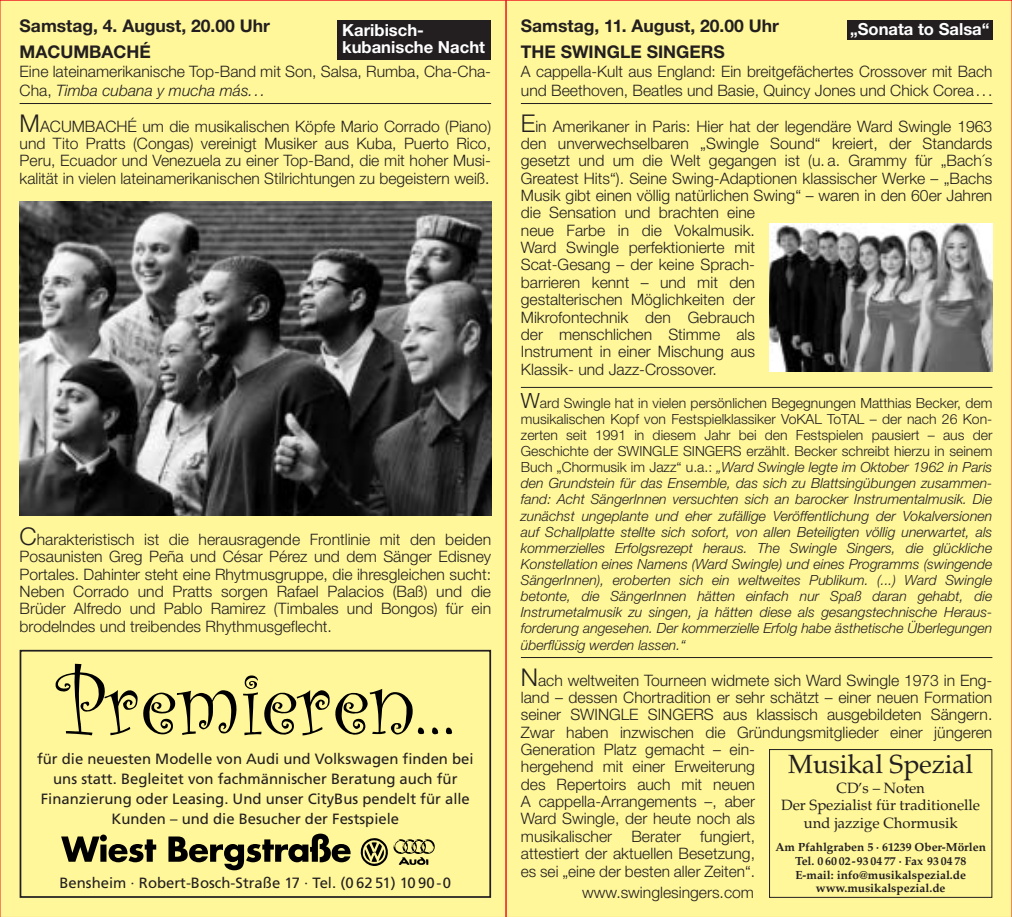
<style>
.page{position:relative;width:1012px;height:917px;background:#fff}
.page>*{position:absolute;margin:0;border:0;box-sizing:border-box;transform-origin:0 0}
.t1{font:26.25px "Palatino";color:#231f20}
.t2{font:700 17.5px/26.1px "Helvetica Neue";color:#231f20}
.t3{font:700 16.62px/17.3px "Helvetica Neue";color:#fff}
.t4{font:300 15.75px/17.3px "Helvetica Neue";color:#231f20}
.t5{font:14.88px/19.8px "Frutiger";color:#231f20;text-align:center}
.t6{font:14.88px/17.3px "Palatino";color:#231f20;text-align:center}
.t7{font:italic 300 14px/16.1px "Helvetica Neue";color:#231f20;text-align:justify}
.t8{font:700 11.9px/13.7px "Palatino";color:#231f20;text-align:center}
.s1{font-style:italic}
.s2{font-size:24.5px}
.s3{font-style:normal;font-size:21px}
.s4{font-style:normal}
</style>
<div class="page">
<div style="left:506px;top:0;width:505px;height:917px;background:#fff79a"></div>
<hr style="left:521px;top:103px;width:471px;height:1px;background:#231f20">
<div style="left:847px;top:20px;width:145px;height:20px;background:#231f20"></div>
<div style="left:769px;top:749px;width:223px;height:149px;border:1px solid #231f20"></div>
<hr style="left:521px;top:387px;width:471px;height:1px;background:#231f20">
<hr style="left:521px;top:657px;width:471px;height:1px;background:#231f20">
<img style="left:769px;top:223px;width:223px;height:149px">
<div style="left:0;top:0;width:506px;height:917px;background:#fff79a"></div>
<hr style="left:20px;top:103px;width:471px;height:1px;background:#231f20">
<img style="left:20px;top:202px;width:471px;height:314px">
<div style="left:20px;top:650px;width:471px;height:248px;border:2px solid #231f20"></div>
<svg style="left:61px;top:835px;width:95px;height:27px"></svg>
<svg style="left:168px;top:834px;width:182px;height:36px"></svg>
<svg style="left:360px;top:838px;width:75px;height:28px"></svg>
<svg style="left:55px;top:664px;width:369px;height:72px"></svg>
<svg style="left:446px;top:727px;width:6px;height:8px"></svg>
<svg style="left:432px;top:727px;width:6px;height:8px"></svg>
<div style="left:337px;top:20px;width:154px;height:40px;background:#231f20"></div>
<p class="t2" style="left:20px;top:15px;width:252px">Samstag, 4. August, 20.00 Uhr<br>MACUMBACHÉ</p>
<p class="t4" style="left:20px;top:64px;width:473px;line-height:18.6px">Eine lateinamerikanische Top-Band mit Son, Salsa, Rumba, Cha-Cha-<br>Cha, <span class="s1">Timba cubana y mucha más...</span></p>
<p class="t4" style="left:20px;top:119px;width:473px;text-align:justify"><span class="s2">M</span>ACUMBACHÉ um die musikalischen Köpfe Mario Corrado (Piano) und Tito Pratts (Congas) vereinigt Musiker aus Kuba, Puerto Rico, Peru, Ecuador und Venezuela zu einer Top-Band, die mit hoher Musi&shy;kalität in vielen lateinamerikanischen Stilrichtungen zu begeistern weiß.</p>
<p class="t3" style="left:342px;top:23px;width:144px">Karibisch&shy;kubanische Nacht</p>
<p class="t4" style="left:20px;top:532px;width:473px;text-align:justify"><span class="s2">C</span>harakteristisch ist die herausragende Frontlinie mit den beiden Posaunisten Greg Peña und César Pérez und dem Sänger Edisney Portales. Dahinter steht eine Rhytmusgruppe, die ihresgleichen sucht:<br>Neben Corrado und Pratts sorgen Rafael Palacios (Baß) und die Brüder Alfredo und Pablo Ramirez (Timbales und Bongos) für ein brodelndes und treibendes Rhythmusgeflecht.</p>
<p class="t5" style="left:37px;top:751px;width:438px">für die neuesten Modelle von Audi und Volkswagen finden bei uns statt. Begleitet von fachmännischer Beratung auch für Finanzierung oder Leasing. Und unser CityBus pendelt für alle Kunden – und die Besucher der Festspiele</p>
<p class="t5" style="left:60px;top:875px;width:393px">Bensheim · Robert-Bosch-Straße 17 · Tel. (0 62 51) 10 90-0</p>
<p class="t2" style="left:521px;top:15px;width:259px">Samstag, 11. August, 20.00 Uhr<br>THE SWINGLE SINGERS</p>
<p class="t4" style="left:521px;top:64px;width:473px;line-height:18.6px">A cappella-Kult aus England: Ein breitgefächertes Crossover mit Bach und Beethoven, Beatles und Basie, Quincy Jones und Chick Corea...</p>
<p class="t3" style="left:850px;top:22px;width:141px">„Sonata to Salsa“</p>
<p class="t4" style="left:521px;top:119px;width:473px"><span class="s2">E</span>in Amerikaner in Paris: Hier hat der legendäre Ward Swingle 1963 den unverwechselbaren „Swingle Sound“ kreiert, der Standards gesetzt und um die Welt gegangen ist (u. a. Grammy für „Bach´s Greatest Hits“). Seine Swing-Adaptionen klassischer Werke – „Bachs Musik gibt einen völlig natürlichen Swing“ – waren in den 60er Jahren die Sensation und brachten eine<br>neue Farbe in die Vokalmusik.<br>Ward Swingle perfektionierte mit<br>Scat-Gesang – der keine Sprach-<br>barrieren kennt – und mit den<br>gestalterischen Möglichkeiten der<br>Mikrofontechnik den Gebrauch<br>der menschlichen Stimme als<br>Instrument in einer Mischung aus<br>Klassik- und Jazz-Crossover.</p>
<p class="t7" style="left:521px;top:396px;width:473px"><span class="s3">W</span><span class="s4">ard Swingle hat in vielen persönlichen Begegnungen Matthias Becker, dem musikalischen Kopf von Festspielklassiker VoKAL ToTAL – der nach 26 Kon&shy;zerten seit 1991 in diesem Jahr bei den Festspielen pausiert – aus der Geschichte der SWINGLE SINGERS erzählt. Becker schreibt hierzu in seinem Buch „Chormusik im Jazz“ u.a.:</span> „Ward Swingle legte im Oktober 1962 in Paris den Grundstein für das Ensemble, das sich zu Blattsingübungen zusammen&shy;fand: Acht SängerInnen versuchten sich an barocker Instrumentalmusik. Die zunächst ungeplante und eher zufällige Veröffentlichung der Vokalversionen auf Schallplatte stellte sich sofort, von allen Beteiligten völlig unerwartet, als kommerzielles Erfolgsrezept heraus. The Swingle Singers, die glückliche Konstellation eines Namens (Ward Swingle) und eines Programms (swingende SängerInnen), eroberten sich ein weltweites Publikum. (...) Ward Swingle betonte, die SängerInnen hätten einfach nur Spaß daran gehabt, die Instrumetalmusik zu singen, ja hätten diese als gesangstechnische Heraus&shy;forderung angesehen. Der kommerzielle Erfolg habe ästhetische Überlegungen überflüssig werden lassen.“</p>
<p class="t4" style="left:521px;top:673px;width:473px"><span class="s2">N</span>ach weltweiten Tourneen widmete sich Ward Swingle 1973 in Eng&shy;land – dessen Chortradition er sehr schätzt – einer neuen Formation seiner SWINGLE SINGERS aus klassisch ausgebildeten Sängern.<br>Zwar haben inzwischen die Gründungsmitglieder einer jüngeren Generation Platz gemacht – ein-<br>hergehend mit einer Erweiterung<br>des Repertoirs auch mit neuen<br>A cappella-Arrangements –, aber<br>Ward Swingle, der heute noch als<br>musikalischer Berater fungiert,<br>attestiert der aktuellen Besetzung,<br>es sei „eine der besten aller Zeiten“.</p>
<p class="t4" style="left:582px;top:885px;width:173px">www.swinglesingers.com</p>
<h1 class="t1" style="left:788px;top:754px;width:186px">Musikal Spezial</h1>
<p class="t6" style="left:781px;top:781px;width:200px">CD’s – Noten<br>Der Spezialist für traditionelle und jazzige Chormusik</p>
<p class="t8" style="left:775px;top:842px;width:212px">Am Pfahlgraben 5 · 61239 Ober-Mörlen<br>Tel. 0 60 02-93 04 77 · Fax 93 04 78<br>E-mail: info@musikalspezial.de www.musikalspezial.de</p>
</div>
